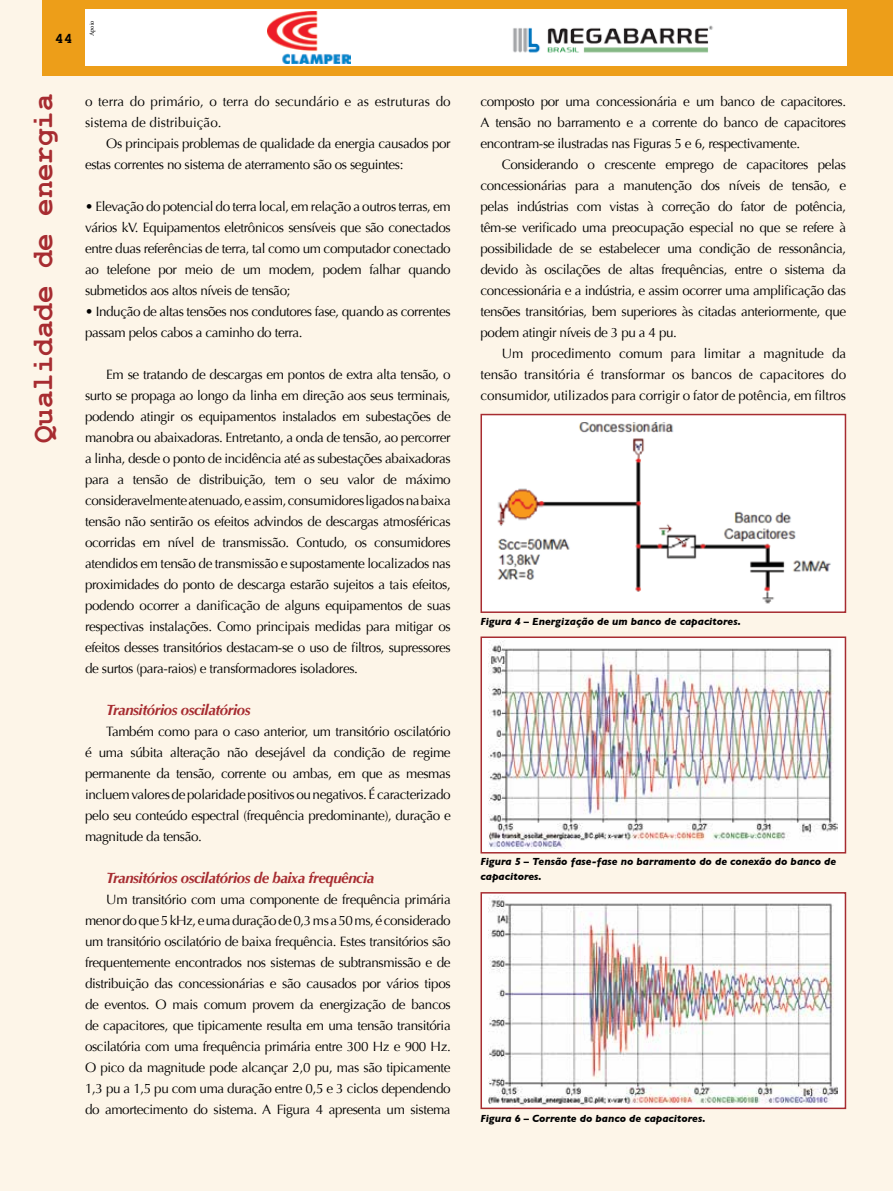
<style>
.page{position:relative;width:893px;height:1191px;background:#fdf5e8}
.page>*{position:absolute;margin:0;border:0;box-sizing:border-box;transform-origin:0 0}
.t1{font:700 30px "Courier New";color:#a72c31}
.t2{font:italic 700 15px "Optima";letter-spacing:-.03em;color:#a72c31}
.t3{font:700 15px "Courier New";color:#000}
.t4{font:13.5px/21px "Optima";letter-spacing:-.03em;color:#000;text-align:justify}
.t5{font:13.5px/21px "Optima";color:#000}
.t6{font:italic 700 10.5px/15px "Gill Sans";color:#000}
.t7{font:6.3px "Minion Pro";letter-spacing:-.005em;color:#000}
</style>
<div class="page">
<div style="left:43px;top:0;width:850px;height:76px;background:#ed9e19"></div>
<div style="left:85px;top:9px;width:761px;height:57px;background:#fff"></div>
<img style="left:513px;top:25px;width:200px;height:28px">
<img style="left:268px;top:11px;width:82px;height:52px">
<div style="left:480px;top:414px;width:366px;height:199px;background:#fff;border:2px solid #a72c31"></div>
<img style="left:497px;top:422px;width:334px;height:182px">
<div style="left:480px;top:636px;width:366px;height:217px;background:#fff;border:2px solid #a72c31"></div>
<img style="left:489px;top:641px;width:349px;height:208px">
<div style="left:480px;top:892px;width:366px;height:217px;background:#fff;border:2px solid #a72c31"></div>
<img style="left:489px;top:896px;width:349px;height:209px">
<p class="t3" style="left:55px;top:29px;width:19px">44</p>
<p class="t7" style="left:88px;top:36px;width:17px;rotate:-90deg">Apoio</p>
<h1 class="t1" style="left:24px;top:443px;width:351px;rotate:-90deg">Qualidade de energia</h1>
<p class="t5" style="left:85px;top:91px;width:367px">o terra do primário, o terra do secundário e as estruturas do sistema de distribuição.</p>
<p class="t4" style="left:85px;top:133px;width:367px;text-indent:21px">Os principais problemas de qualidade da energia causados por estas correntes no sistema de aterramento são os seguintes:</p>
<p class="t4" style="left:85px;top:196px;width:367px">• Elevação do potencial do terra local, em relação a outros terras, em vários kV. Equipamentos eletrônicos sensíveis que são conectados entre duas referências de terra, tal como um computador conectado ao telefone por meio de um modem, podem falhar quando submetidos aos altos níveis de tensão;</p>
<p class="t4" style="left:85px;top:301px;width:367px">• Indução de altas tensões nos condutores fase, quando as correntes passam pelos cabos a caminho do terra.</p>
<p class="t4" style="left:85px;top:364px;width:367px;text-indent:21px">Em se tratando de descargas em pontos de extra alta tensão, o surto se propaga ao longo da linha em direção aos seus terminais, podendo atingir os equipamentos instalados em subestações de manobra ou abaixadoras. Entretanto, a onda de tensão, ao percorrer a linha, desde o ponto de incidência até as subestações abaixadoras para a tensão de distribuição, tem o seu valor de máximo consideravelmente atenuado, e assim, consumidores ligados na baixa tensão não sentirão os efeitos advindos de descargas atmosféricas ocorridas em nível de transmissão. Contudo, os consumidores atendidos em tensão de transmissão e supostamente localizados nas proximidades do ponto de descarga estarão sujeitos a tais efeitos, podendo ocorrer a danificação de alguns equipamentos de suas respectivas instalações. Como principais medidas para mitigar os efeitos desses transitórios destacam-se o uso de filtros, supressores de surtos (para-raios) e transformadores isoladores.</p>
<p class="t2" style="left:106px;top:701px;width:146px">Transitórios oscilatórios</p>
<p class="t4" style="left:85px;top:721px;width:367px;text-indent:21px">Também como para o caso anterior, um transitório oscilatório é uma súbita alteração não desejável da condição de regime permanente da tensão, corrente ou ambas, em que as mesmas incluem valores de polaridade positivos ou negativos. É caracterizado pelo seu conteúdo espectral (frequência predominante), duração e magnitude da tensão.</p>
<p class="t2" style="left:106px;top:869px;width:269px">Transitórios oscilatórios de baixa frequência</p>
<p class="t4" style="left:85px;top:889px;width:367px;text-indent:21px">Um transitório com uma componente de frequência primária menor do que 5 kHz, e uma duração de 0,3 ms a 50 ms, é considerado um transitório oscilatório de baixa frequência. Estes transitórios são frequentemente encontrados nos sistemas de subtransmissão e de distribuição das concessionárias e são causados por vários tipos de eventos. O mais comum provem da energização de bancos de capacitores, que tipicamente resulta em uma tensão transitória oscilatória com uma frequência primária entre 300 Hz e 900 Hz.<br>O pico da magnitude pode alcançar 2,0 pu, mas são tipicamente 1,3 pu a 1,5 pu com uma duração entre 0,5 e 3 ciclos dependendo do amortecimento do sistema. A Figura 4 apresenta um sistema</p>
<p class="t4" style="left:480px;top:91px;width:367px">composto por uma concessionária e um banco de capacitores.<br>A tensão no barramento e a corrente do banco de capacitores encontram-se ilustradas nas Figuras 5 e 6, respectivamente.</p>
<p class="t4" style="left:480px;top:154px;width:367px;text-indent:21px">Considerando o crescente emprego de capacitores pelas concessionárias para a manutenção dos níveis de tensão, e pelas indústrias com vistas à correção do fator de potência, têm-se verificado uma preocupação especial no que se refere à possibilidade de se estabelecer uma condição de ressonância, devido às oscilações de altas frequências, entre o sistema da concessionária e a indústria, e assim ocorrer uma amplificação das tensões transitórias, bem superiores às citadas anteriormente, que podem atingir níveis de 3 pu a 4 pu.</p>
<p class="t4" style="left:480px;top:343px;width:367px;text-indent:21px">Um procedimento comum para limitar a magnitude da tensão transitória é transformar os bancos de capacitores do consumidor, utilizados para corrigir o fator de potência, em filtros</p>
<p class="t6" style="left:480px;top:613px;width:262px">Figura 4 – Energização de um banco de capacitores.</p>
<p class="t6" style="left:480px;top:854px;width:357px">Figura 5 – Tensão fase-fase no barramento do de conexão do banco de capacitores.</p>
<p class="t6" style="left:480px;top:1110px;width:227px">Figura 6 – Corrente do banco de capacitores.</p>
</div>
